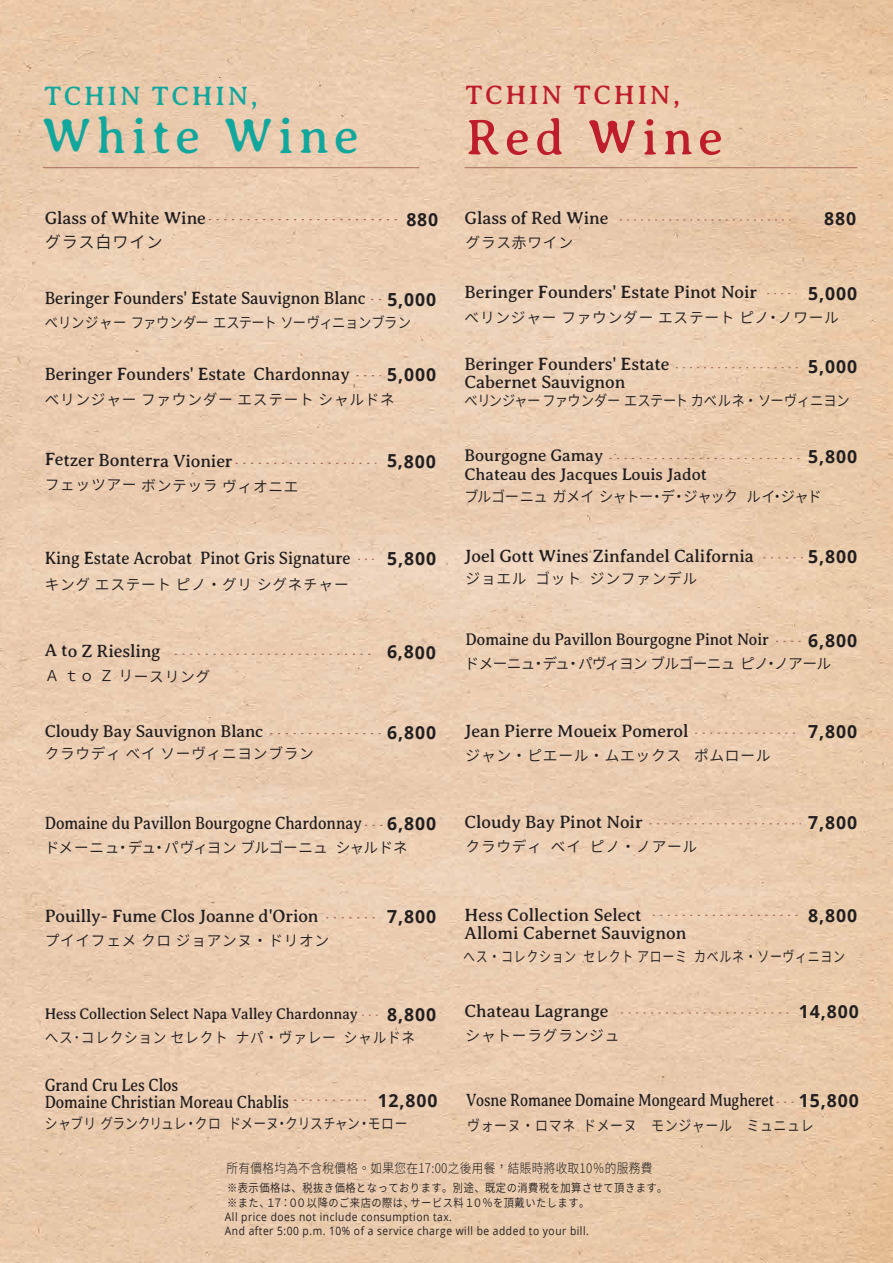
<style>
.page{position:relative;width:893px;height:1263px;background:#fff}
.page>*{position:absolute;margin:0;border:0;box-sizing:border-box;transform-origin:0 0}
.t1{font:51px "Averia Serif Libre";letter-spacing:.1em;color:#12a79d}
.t2{font:51px "Averia Serif Libre";letter-spacing:.1em;color:#be1d2c}
.t3{font:27px "Averia Serif Libre";letter-spacing:.1em;color:#12a79d}
.t4{font:27px "Averia Serif Libre";letter-spacing:.1em;color:#be1d2c}
.t5{font:18px/18px "Averia Serif Libre";letter-spacing:-.01em;color:#231f20}
.t6{font:700 18px "Open Sans";letter-spacing:.05em;color:#231f20}
.t7{font:18px/16.5px "Averia Serif Libre";letter-spacing:-.01em;color:#231f20;scale:.86 1}
.t8{font:18px "Averia Serif Libre";letter-spacing:-.01em;color:#231f20;scale:.92 1}
.t9{font:18px "Averia Serif Libre";letter-spacing:-.01em;color:#231f20;scale:.87 1}
.t10{font:18px "Averia Serif Libre";letter-spacing:-.01em;color:#231f20;scale:.82 1}
.t11{font:18px "Averia Serif Libre";letter-spacing:-.01em;color:#231f20;scale:.91 1}
.t12{font:18px "Averia Serif Libre";letter-spacing:-.01em;color:#231f20;scale:.96 1}
.t13{font:17.4px "Averia Serif Libre";letter-spacing:-.01em;color:#231f20}
.t14{font:17.1px/18.5px "Averia Serif Libre";letter-spacing:-.01em;color:#231f20}
.t15{font:17.1px "Averia Serif Libre";letter-spacing:-.01em;color:#231f20;scale:.91 1}
.t16{font:600 16.5px "Noto Sans JP";letter-spacing:.05em;color:#231f20}
.t17{font:15.75px "Averia Serif Libre";letter-spacing:-.01em;color:#231f20;scale:.94 1}
.t18{font:600 15px "Noto Sans JP";letter-spacing:.05em;color:#231f20}
.t19{font:600 15px "Noto Sans JP";letter-spacing:-.01em;color:#231f20;scale:.88 1}
.t20{font:600 15px "Noto Sans JP";letter-spacing:-.01em;color:#231f20;scale:.85 1}
.t21{font:600 15px "Noto Sans JP";letter-spacing:.05em;color:#231f20;scale:.8 1}
.t22{font:600 15px "Noto Sans JP";letter-spacing:-.03em;color:#231f20;scale:.89 1}
.t23{font:600 15px "Noto Sans JP";letter-spacing:-.045em;color:#231f20}
.t24{font:600 15px "Noto Sans JP";letter-spacing:-.03em;color:#231f20;scale:.95 1}
.t25{font:600 15px "Noto Sans JP";letter-spacing:.05em;color:#231f20;scale:.86 1}
.t26{font:600 15px "Noto Sans JP";letter-spacing:.01em;color:#231f20}
.t27{font:600 15px "Noto Sans JP";letter-spacing:.05em;color:#231f20;scale:.91 1}
.t28{font:300 13.2px "Noto Sans Hant";letter-spacing:.025em;color:#231f20;scale:.89 1}
.t29{font:11.55px/13.8px "Open Sans";letter-spacing:.05em;color:#231f20;scale:.89 1}
.t30{font:600 11.55px/14.9px "Noto Sans JP";letter-spacing:.05em;color:#231f20;scale:.89 1}
.s1{font-family:"Open Sans";font-weight:700}
</style>
<div class="page">
<img style="left:0;top:0;width:893px;height:1263px">
<svg style="left:209px;top:219px;width:191px;height:1px"></svg>
<svg style="left:372px;top:299px;width:13px;height:1px"></svg>
<svg style="left:357px;top:375px;width:23px;height:1px"></svg>
<svg style="left:236px;top:463px;width:140px;height:1px"></svg>
<svg style="left:271px;top:733px;width:109px;height:1px"></svg>
<svg style="left:620px;top:219px;width:170px;height:2px"></svg>
<svg style="left:764px;top:557px;width:39px;height:1px"></svg>
<svg style="left:695px;top:732px;width:104px;height:2px"></svg>
<svg style="left:650px;top:823px;width:150px;height:1px"></svg>
<svg style="left:621px;top:1012px;width:170px;height:1px"></svg>
<hr style="left:43px;top:167px;width:376px;height:1px;background:#a96b5f">
<hr style="left:464px;top:167px;width:393px;height:1px;background:#a96b5f">
<svg style="left:175px;top:654px;width:198px;height:1px"></svg>
<svg style="left:327px;top:917px;width:48px;height:1px"></svg>
<svg style="left:767px;top:293px;width:29px;height:1px"></svg>
<svg style="left:777px;top:1101px;width:18px;height:2px"></svg>
<svg style="left:610px;top:458px;width:191px;height:1px"></svg>
<svg style="left:676px;top:367px;width:123px;height:1px"></svg>
<svg style="left:295px;top:1099px;width:77px;height:2px"></svg>
<svg style="left:653px;top:915px;width:150px;height:1px"></svg>
<svg style="left:365px;top:825px;width:18px;height:1px"></svg>
<svg style="left:776px;top:641px;width:27px;height:1px"></svg>
<svg style="left:362px;top:1014px;width:18px;height:2px"></svg>
<svg style="left:358px;top:559px;width:19px;height:1px"></svg>
<h2 class="t3" style="left:44px;top:81px;width:215px">TCHIN TCHIN,</h2>
<h1 class="t1" style="left:41px;top:108px;width:319px">White Wine</h1>
<p class="t5" style="left:45px;top:209px;width:163px">Glass of White Wine</p>
<p class="t6" style="left:406px;top:207px;width:33px">880</p>
<p class="t16" style="left:45px;top:233px;width:119px">グラス白ワイン</p>
<p class="t8" style="left:45px;top:287px;width:427px">Beringer Founders' Estate Sauvignon Blanc <span class="s1">5,000</span></p>
<p class="t22" style="left:45px;top:314px;width:413px">ベリンジャー ファウンダー エステートソーヴィニョンブラン</p>
<p class="t12" style="left:45px;top:364px;width:319px">Beringer Founders' Estate Chardonnay</p>
<p class="t6" style="left:387px;top:361px;width:50px">5,000</p>
<p class="t18" style="left:45px;top:391px;width:352px">ベリンジャー ファウンダー エステート シャルドネ</p>
<p class="t5" style="left:45px;top:450px;width:189px;rotate:1deg">Fetzer Bonterra Vionier</p>
<p class="t18" style="left:45px;top:475px;width:255px;rotate:1deg">フェッツアー ボンテッラ ヴィオニエ</p>
<p class="t11" style="left:45px;top:547px;width:338px">King Estate Acrobat Pinot Gris Signature</p>
<p class="t18" style="left:45px;top:576px;width:305px">キング エステート ピノ・グリ シグネチャー</p>
<p class="t5" style="left:45px;top:641px;width:118px;rotate:1deg">A to Z Riesling</p>
<p class="t18" style="left:45px;top:666px;width:167px;rotate:1deg">Ａ ｔｏ Ｚ リースリング</p>
<p class="t13" style="left:45px;top:722px;width:220px">Cloudy Bay Sauvignon Blanc</p>
<p class="t18" style="left:45px;top:745px;width:271px">クラウディ ベイ ソーヴィニヨンブラン</p>
<p class="t6" style="left:387px;top:448px;width:50px;rotate:1deg">5,800</p>
<p class="t6" style="left:387px;top:545px;width:50px">5,800</p>
<p class="t6" style="left:387px;top:639px;width:50px;rotate:1deg">6,800</p>
<p class="t6" style="left:387px;top:719px;width:50px">6,800</p>
<p class="t9" style="left:45px;top:813px;width:366px">Domaine du Pavillon Bourgogne Chardonnay</p>
<p class="t6" style="left:387px;top:811px;width:50px">6,800</p>
<p class="t26" style="left:45px;top:839px;width:365px">ドメーニュ・デュ・パヴィヨンブルゴーニュ シャルドネ</p>
<p class="t5" style="left:45px;top:907px;width:275px">Pouilly- Fume Clos Joanne d'Orion</p>
<p class="t18" style="left:45px;top:932px;width:286px">プイイフェメ クロ ジョアンヌ・ドリオン</p>
<p class="t6" style="left:387px;top:904px;width:50px">7,800</p>
<p class="t6" style="left:387px;top:1001px;width:50px">8,800</p>
<p class="t27" style="left:45px;top:1028px;width:408px">ヘス･コレクション セレクト ナパ・ヴァレー シャルドネ</p>
<p class="t17" style="left:45px;top:1005px;width:335px">Hess Collection Select Napa Valley Chardonnay</p>
<p class="t7" style="left:45px;top:1077px;width:285px">Grand Cru Les Clos<br>Domaine Christian Moreau Chablis</p>
<p class="t6" style="left:378px;top:1088px;width:61px">12,800</p>
<p class="t20" style="left:45px;top:1115px;width:428px">シャブリ グランクリュレ・クロ ドメーヌ・クリスチャン・モロー</p>
<h2 class="t4" style="left:465px;top:80px;width:216px">TCHIN TCHIN,</h2>
<h1 class="t2" style="left:466px;top:109px;width:259px">Red Wine</h1>
<p class="t5" style="left:465px;top:209px;width:146px">Glass of Red Wine</p>
<p class="t18" style="left:466px;top:234px;width:109px">グラス赤ワイン</p>
<p class="t6" style="left:824px;top:206px;width:34px">880</p>
<p class="t5" style="left:465px;top:283px;width:294px">Beringer Founders' Estate Pinot Noir</p>
<p class="t18" style="left:465px;top:309px;width:376px">ベリンジャー ファウンダー エステート ピノ・ノワール</p>
<p class="t6" style="left:808px;top:281px;width:51px">5,000</p>
<p class="t5" style="left:465px;top:355px;width:207px">Beringer Founders' Estate<br>Cabernet Sauvignon</p>
<p class="t19" style="left:465px;top:392px;width:439px">ベリンジャーファウンダーエステートカベルネ・ソーヴィニヨン</p>
<p class="t6" style="left:808px;top:353px;width:51px">5,000</p>
<p class="t6" style="left:808px;top:443px;width:51px">5,800</p>
<p class="t24" style="left:465px;top:488px;width:377px">ブルゴーニュ ガメイ シャトー・デ・ジャック ルイ・ジャド</p>
<p class="t14" style="left:465px;top:446px;width:244px">Bourgogne Gamay<br>Chateau des Jacques Louis Jadot</p>
<p class="t5" style="left:465px;top:547px;width:291px">Joel Gott Wines Zinfandel California</p>
<p class="t18" style="left:466px;top:570px;width:233px">ジョエル ゴット ジンファンデル</p>
<p class="t6" style="left:808px;top:544px;width:51px">5,800</p>
<p class="t15" style="left:466px;top:630px;width:335px">Domaine du Pavillon Bourgogne Pinot Noir</p>
<p class="t6" style="left:808px;top:627px;width:51px">6,800</p>
<p class="t23" style="left:465px;top:655px;width:368px">ドメーニュ・デュ・パヴィヨン ブルゴーニュ ピノ・ノアール</p>
<p class="t5" style="left:465px;top:722px;width:225px">Jean Pierre Moueix Pomerol</p>
<p class="t18" style="left:466px;top:747px;width:306px">ジャン・ピエール・ムエックス ポムロール</p>
<p class="t5" style="left:465px;top:813px;width:180px">Cloudy Bay Pinot Noir</p>
<p class="t18" style="left:466px;top:838px;width:233px">クラウディ ベイ ピノ・ノアール</p>
<p class="t6" style="left:808px;top:719px;width:51px">7,800</p>
<p class="t6" style="left:808px;top:810px;width:51px">7,800</p>
<p class="t5" style="left:465px;top:906px;width:223px">Hess Collection Select<br>Allomi Cabernet Sauvignon</p>
<p class="t6" style="left:808px;top:902px;width:51px">8,800</p>
<p class="t21" style="left:463px;top:948px;width:479px">ヘス・コレクション セレクト アローミ カベルネ・ソーヴィニヨン</p>
<p class="t5" style="left:465px;top:1002px;width:145px">Chateau Lagrange</p>
<p class="t18" style="left:466px;top:1027px;width:155px">シャトーラグランジュ</p>
<p class="t6" style="left:799px;top:999px;width:61px">14,800</p>
<p class="t10" style="left:466px;top:1090px;width:377px">Vosne Romanee Domaine Mongeard Mugheret</p>
<p class="t6" style="left:799px;top:1088px;width:61px">15,800</p>
<p class="t25" style="left:467px;top:1116px;width:405px">ヴォーヌ・ロマネ ドメーヌ　モンジャール　ミュニュレ</p>
<p class="t28" style="left:227px;top:1161px;width:480px">所有價格均為不含稅價格。如果您在17:00之後用餐，結賬時將收取10％的服務費</p>
<p class="t30" style="left:227px;top:1180px;width:496px">※表示価格は、税抜き価格となっております。別途、既定の消費税を加算させて頂きます。※また、１７：００以降のご来店の際は、サービス料１０％を頂戴いたします。</p>
<p class="t29" style="left:225px;top:1210px;width:410px">All price does not include consumption tax.<br>And after 5:00 p.m. 10% of a service charge will be added to your bill.</p>
</div>
